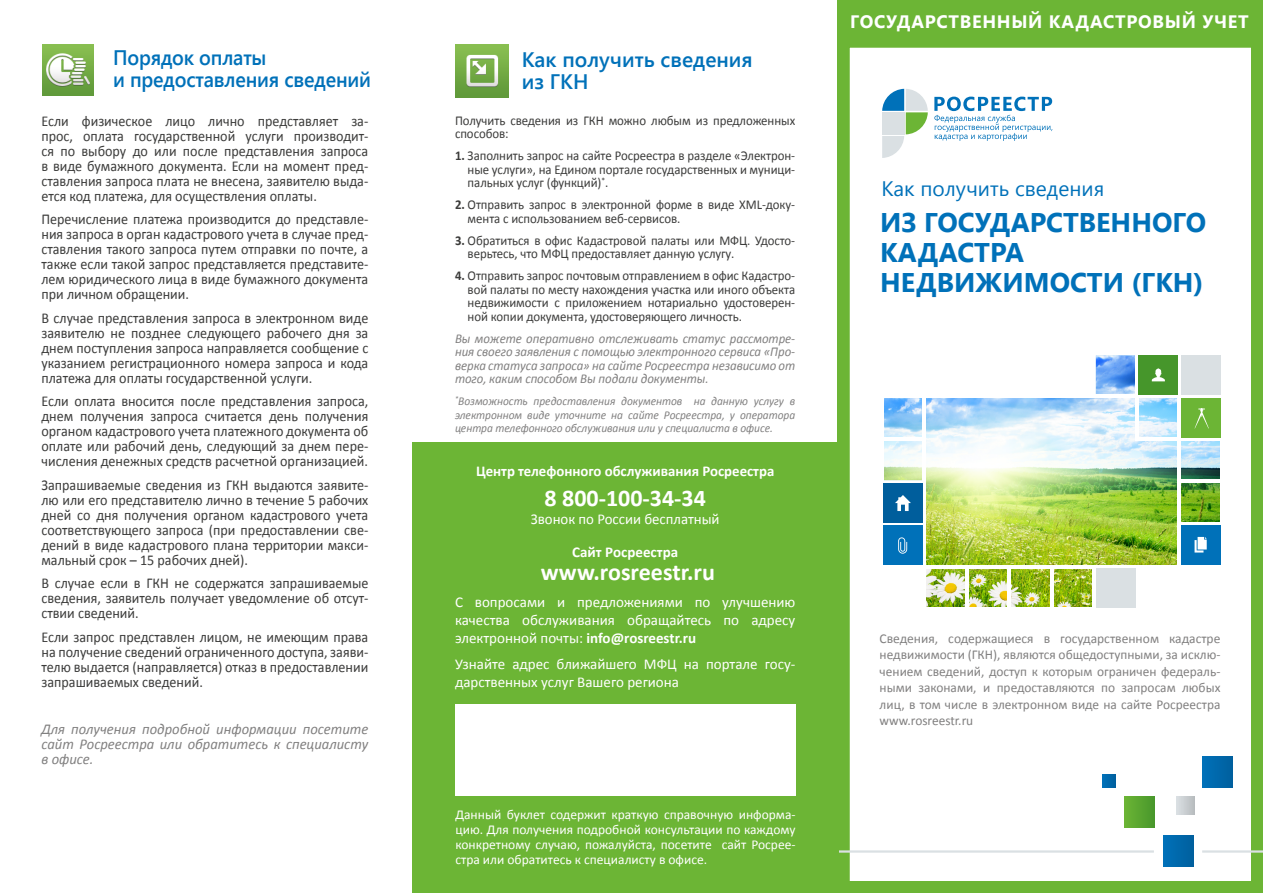
<style>
.page{position:relative;width:1263px;height:893px;background:#fff}
.page>*{position:absolute;margin:0;border:0;box-sizing:border-box;transform-origin:0 0}
.t1{font:700 28.5px "Segoe UI";color:#0071b9}
.t2{font:700 27px/30px "Segoe UI";color:#0071b9}
.t3{font:700 24px "Calibri";color:#fff}
.t4{font:21px/22.5px "Segoe UI";color:#0071b9}
.t5{font:600 21px/22.5px "Segoe UI";letter-spacing:-.01em;color:#0071b9;scale:.94 1}
.t6{font:600 21px/22.5px "Segoe UI";letter-spacing:-.01em;color:#0071b9}
.t7{font:700 18px "Segoe UI";letter-spacing:.04em;color:#fff}
.t8{font:700 16.5px "Segoe UI";color:#fff;scale:.9 1}
.t9{font:15px/15px "Calibri";color:#3c3c3b;text-align:justify;scale:.94 1}
.t10{font:15px/18px "Calibri";color:#fff;text-align:justify}
.t11{font:italic 15px/15px "Calibri";color:#818080;text-align:justify}
.t12{font:700 15px "Calibri";color:#fff}
.t13{font:13.5px/13.5px "Calibri";letter-spacing:-.005em;color:#3c3c3b;scale:.95 1}
.t14{font:13.5px/16.5px "Calibri";color:#818080;text-align:justify}
.t15{font:italic 13.5px/13.5px "Calibri";letter-spacing:-.005em;color:#818080;text-align:justify;scale:.95 1}
.t16{font:13.5px/15px "Calibri";color:#fff;text-align:justify}
.t17{font:italic 12px/13.5px "Calibri";letter-spacing:-.005em;color:#818080;text-align:justify;scale:.95 1}
.s1{font-weight:700}
</style>
<div class="page">
<img style="left:455px;top:44px;width:54px;height:54px">
<div style="left:838px;top:36px;width:425px;height:857px;border:12px solid #6cb535"></div>
<div style="left:847px;top:7px;width:404px;height:39px;background:#6cb535"></div>
<svg style="left:1102px;top:756px;width:131px;height:111px"></svg>
<svg style="left:1176px;top:797px;width:18px;height:17px"></svg>
<svg style="left:882px;top:88px;width:46px;height:70px"></svg>
<div style="left:882px;top:112px;width:22px;height:22px;background:#dae0e3"></div>
<svg style="left:934px;top:96px;width:118px;height:45px"></svg>
<img style="left:884px;top:355px;width:336px;height:252px">
<hr style="left:882px;top:395px;width:339px;height:3px;background:#fff">
<hr style="left:882px;top:437px;width:43px;height:3px;background:#fff">
<hr style="left:1135px;top:437px;width:86px;height:3px;background:#fff">
<hr style="left:1180px;top:480px;width:41px;height:3px;background:#fff">
<hr style="left:1180px;top:522px;width:41px;height:3px;background:#fff">
<hr style="left:882px;top:565px;width:339px;height:3px;background:#fff">
<hr style="left:923px;top:395px;width:3px;height:214px;background:#fff">
<hr style="left:965px;top:566px;width:3px;height:43px;background:#fff">
<hr style="left:1008px;top:566px;width:3px;height:43px;background:#fff">
<hr style="left:1050px;top:566px;width:3px;height:43px;background:#fff">
<hr style="left:1093px;top:566px;width:3px;height:43px;background:#fff">
<hr style="left:1135px;top:355px;width:3px;height:84px;background:#fff">
<hr style="left:1178px;top:355px;width:3px;height:254px;background:#fff">
<div style="left:883px;top:483px;width:40px;height:40px;background:#005e9c"></div>
<svg style="left:895px;top:495px;width:16px;height:16px"></svg>
<div style="left:883px;top:525px;width:40px;height:40px;background:#0071b9"></div>
<svg style="left:898px;top:537px;width:9px;height:17px"></svg>
<div style="left:1138px;top:355px;width:40px;height:40px;background:#46962b"></div>
<div style="left:1181px;top:355px;width:40px;height:40px;background:#dae0e3"></div>
<div style="left:1181px;top:398px;width:40px;height:39px;background:#6cb535"></div>
<div style="left:1181px;top:525px;width:40px;height:40px;background:#0071b9"></div>
<svg style="left:1152px;top:368px;width:13px;height:13px"></svg>
<svg style="left:1194px;top:536px;width:13px;height:16px"></svg>
<svg style="left:1194px;top:408px;width:15px;height:20px"></svg>
<div style="left:1096px;top:568px;width:40px;height:40px;background:#dae0e3"></div>
<hr style="left:1202px;top:850px;width:61px;height:3px;background:#dae0e3">
<hr style="left:838px;top:850px;width:316px;height:3px;background:#dae0e3">
<img style="left:43px;top:44px;width:51px;height:51px">
<div style="left:412px;top:442px;width:426px;height:451px;background:#6cb535"></div>
<div style="left:455px;top:704px;width:340px;height:91px;background:#fff"></div>
<h3 class="t5" style="left:113px;top:45px;width:276px">Порядок оплаты<br>и предоставления сведений</h3>
<p class="t9" style="left:41px;top:113px;width:349px">Если физическое лицо лично представляет за&shy;прос, оплата государственной услуги производит&shy;ся по выбору до или после представления запроса в виде бумажного документа. Если на момент пред&shy;ставления запроса плата не внесена, заявителю выда&shy;ется код платежа, для осуществления оплаты.</p>
<p class="t9" style="left:41px;top:212px;width:349px">Перечисление платежа производится до представле&shy;ния запроса в орган кадастрового учета в случае пред&shy;ставления такого запроса путем отправки по почте, а также если такой запрос представляется представите&shy;лем юридического лица в виде бумажного документа при личном обращении.</p>
<p class="t9" style="left:41px;top:310px;width:349px">В случае представления запроса в электронном виде заявителю не позднее следующего рабочего дня за днем поступления запроса направляется сообщение с указанием регистрационного номера запроса и кода платежа для оплаты государственной услуги.</p>
<p class="t9" style="left:41px;top:394px;width:349px">Если оплата вносится после представления запроса, днем получения запроса считается день получения органом кадастрового учета платежного документа об оплате или рабочий день, следующий за днем пере&shy;числения денежных средств расчетной организацией.</p>
<p class="t9" style="left:41px;top:477px;width:349px">Запрашиваемые сведения из ГКН выдаются заявите&shy;лю или его представителю лично в течение 5 рабочих дней со дня получения органом кадастрового учета соответствующего запроса (при предоставлении све&shy;дений в виде кадастрового плана территории макси&shy;мальный срок – 15 рабочих дней).</p>
<p class="t9" style="left:41px;top:576px;width:349px">В случае если в ГКН не содержатся запрашиваемые сведения, заявитель получает уведомление об отсут&shy;ствии сведений.</p>
<p class="t9" style="left:41px;top:629px;width:349px">Если запрос представлен лицом, не имеющим права на получение сведений ограниченного доступа, заяви&shy;телю выдается (направляется) отказ в предоставлении запрашиваемых сведений.</p>
<p class="t11" style="left:41px;top:721px;width:328px">Для получения подробной информации посетите сайт Росреестра или обратитесь к специалисту в офисе.</p>
<h3 class="t6" style="left:522px;top:47px;width:232px">Как получить сведения из ГКН</h3>
<p class="t13" style="left:455px;top:113px;width:360px">Получить сведения из ГКН можно любым из предложенных способов:</p>
<p class="t13" style="left:468px;top:149px;width:346px;text-align:justify;text-indent:-13px"><span class="s1">1.</span> Заполнить запрос на сайте Росреестра в разделе «Электрон&shy;ные услуги», на Едином портале государственных и муници&shy;пальных услуг (функций)<sup>*</sup>.</p>
<p class="t13" style="left:468px;top:198px;width:346px;text-indent:-13px"><span class="s1">2.</span> Отправить запрос в электронной форме в виде XML-доку&shy;мента с использованием веб-сервисов.</p>
<p class="t13" style="left:468px;top:233px;width:346px;text-indent:-13px"><span class="s1">3.</span> Обратиться в офис Кадастровой палаты или МФЦ. Удосто&shy;верьтесь, что МФЦ предоставляет данную услугу.</p>
<p class="t13" style="left:468px;top:269px;width:346px;text-align:justify;text-indent:-13px"><span class="s1">4.</span> Отправить запрос почтовым отправлением в офис Кадастро&shy;вой палаты по месту нахождения участка или иного объекта недвижимости с приложением нотариально удостоверен&shy;ной копии документа, удостоверяющего личность.</p>
<p class="t15" style="left:455px;top:331px;width:360px">Вы можете оперативно отслеживать статус рассмотре&shy;ния своего заявления с помощью электронного сервиса «Про&shy;верка статуса запроса» на сайте Росреестра независимо от того, каким способом Вы подали документы.</p>
<p class="t17" style="left:455px;top:394px;width:360px"><sup>*</sup>Возможность предоставления документов на данную услугу в электронном виде уточните на сайте Росреестра, у оператора центра телефонного обслуживания или у специалиста в офисе.</p>
<p class="t12" style="left:476px;top:462px;width:300px">Центр телефонного обслуживания Росреестра</p>
<h3 class="t3" style="left:545px;top:483px;width:163px">8 800-100-34-34</h3>
<p class="t10" style="left:531px;top:510px;width:190px">Звонок по России бесплатный</p>
<p class="t12" style="left:572px;top:542px;width:107px">Сайт Росреестра</p>
<h3 class="t3" style="left:541px;top:557px;width:175px">www.rosreestr.ru</h3>
<p class="t10" style="left:455px;top:593px;width:342px">С вопросами и предложениями по улучшению качества обслуживания обращайтесь по адресу электронной почты: <span class="s1">info@rosreеstr.ru</span></p>
<p class="t10" style="left:455px;top:655px;width:342px">Узнайте адрес ближайшего МФЦ на портале госу&shy;дарственных услуг Вашего региона</p>
<p class="t16" style="left:455px;top:807px;width:342px">Данный буклет содержит краткую справочную информа&shy;цию. Для получения подробной консультации по каждому конкретному случаю, пожалуйста, посетите сайт Росрее&shy;стра или обратитесь к специалисту в офисе.</p>
<p class="t8" style="left:850px;top:9px;width:334px">ГОСУДАРСТВЕНЫЙ КАДАСТРОВЫЙ УЧЕТ</p>
<p class="t7" style="left:850px;top:9px;width:400px">ГОСУДАРСТВЕННЫЙ КАДАСТРОВЫЙ УЧЕТ</p>
<h3 class="t4" style="left:881px;top:176px;width:224px">Как получить сведения</h3>
<h2 class="t2" style="left:880px;top:206px;width:327px">ИЗ ГОСУДАРСТВЕННОГО<br>КАДАСТРА<br>НЕДВИЖИМОСТИ (ГКН)</h2>
<h3 class="t4" style="left:879px;top:212px;width:233px">Как внести изменения в кадастровые сведения</h3>
<h1 class="t1" style="left:879px;top:266px;width:176px">ОБ ОБЪЕКТЕ</h1>
<p class="t14" style="left:882px;top:629px;width:321px">Учет изменений объекта недвижимости — кадастров я процедура, которая проводится в случае изменения уникальных характеристи объекта недвижимости или других сведений о нем.</p>
<p class="t14" style="left:880px;top:630px;width:342px">Сведения, содержащиеся в государственном кадастре недвижимости (ГКН), являются общедоступными, за исклю&shy;чением сведений, доступ к которым ограничен федераль&shy;ными законами, и предоставляются по запросам любых лиц, в том числе в электронном виде на сайте Росреестра www.rosreestr.ru</p>
</div>
